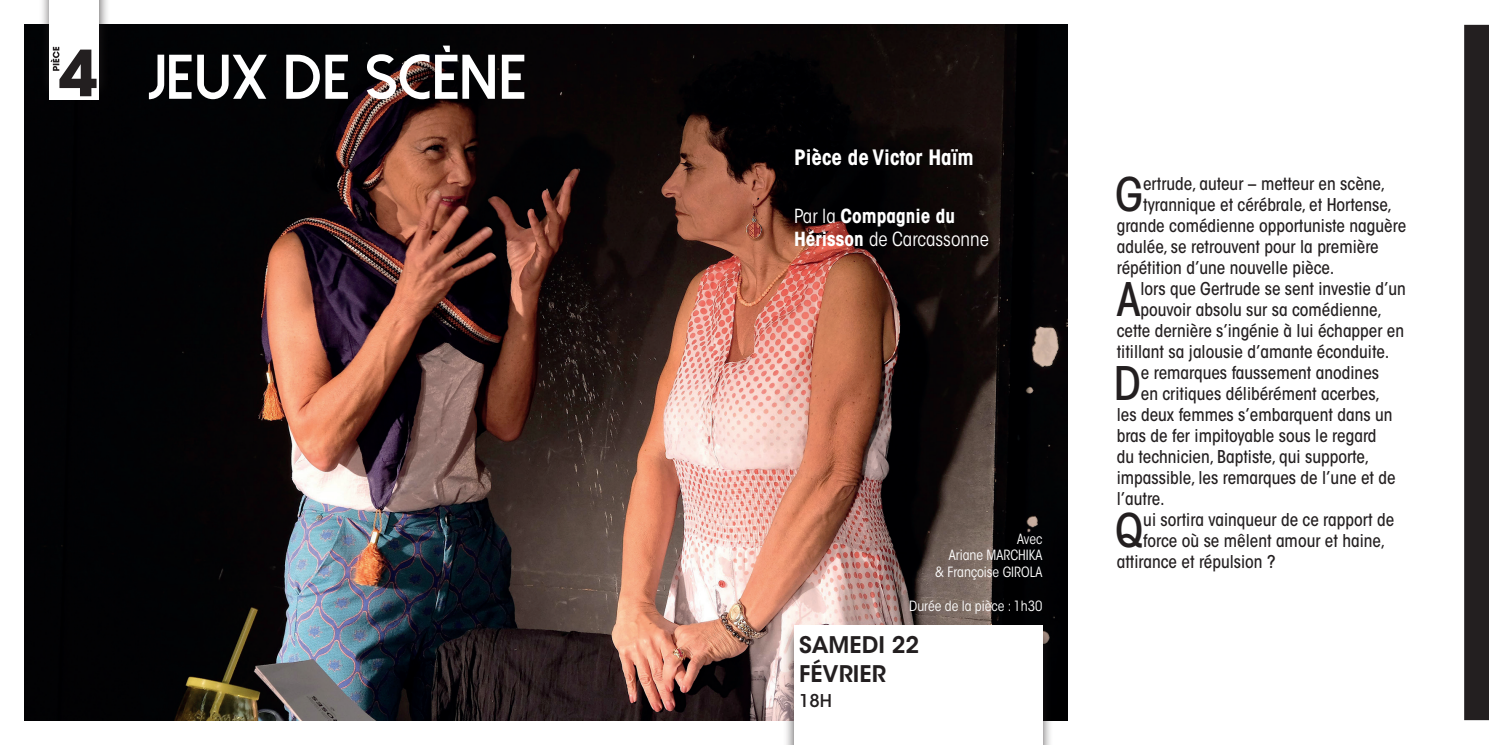
<style>
.page{position:relative;width:1489px;height:745px;background:#fff}
.page>*{position:absolute;margin:0;border:0;box-sizing:border-box;transform-origin:0 0}
.t1{font:800 63px "Dolce Vita";color:#fff}
.t2{font:500 condensed 45.85px "ITC Avant Garde Std";color:#231f20}
.t3{font:600 22.75px/29.4px "ITC Avant Garde Std";color:#231f20}
.t4{font:700 condensed 21px "ITC Avant Garde Std";color:#fff}
.t5{font:700 condensed 19.25px/23.1px "ITC Avant Garde Std";color:#fff}
.t6{font:500 condensed 17.5px "ITC Avant Garde Std";color:#231f20}
.t7{font:500 17.5px "ITC Avant Garde Std";color:#231f20}
.t8{font:condensed 14px/16.8px "ITC Avant Garde Std";color:#fff;text-align:right}
.s1{font-weight:400}
</style>
<div class="page">
<img style="left:25px;top:25px;width:1042px;height:694px">
<div style="left:39px;top:0;width:71px;height:100px;background:#231f20;opacity:.75"></div>
<div style="left:50px;top:0;width:49px;height:99px;background:#fff"></div>
<div style="left:783px;top:624px;width:269px;height:120px;background:#231f20;opacity:.75"></div>
<div style="left:794px;top:625px;width:248px;height:119px;background:#fff"></div>
<svg style="left:1464px;top:25px;width:24px;height:694px;background:#292526"></svg>
<svg style="left:51px;top:47px;width:46px;height:49px"></svg>
<h1 class="t1" style="left:149px;top:45px;width:378px">JEUX DE SCÈNE</h1>
<p class="t4" style="left:794px;top:143px;width:181px">Pièce de Victor Haïm</p>
<p class="t5" style="left:794px;top:204px;width:196px"><span class="s1">Par la</span> Compagnie du<br>Hérisson <span class="s1">de Carcassonne</span></p>
<p class="t8" style="left:935px;top:530px;width:108px">Avec<br>Ariane MARCHIKA<br>&amp; Françoise GIROLA</p>
<p class="t8" style="left:909px;top:597px;width:135px">Durée de la pièce : 1h30</p>
<h3 class="t3" style="left:799px;top:629px;width:122px">SAMEDI 22<br>FÉVRIER</h3>
<p class="t7" style="left:799px;top:688px;width:34px">18h</p>
<h2 class="t2" style="left:1114px;top:166px;width:30px">G</h2>
<p class="t6" style="left:1143px;top:172px;width:244px">ertrude, auteur – metteur en scène,</p>
<p class="t6" style="left:1143px;top:193px;width:250px">tyrannique et cérébrale, et Hortense,</p>
<p class="t6" style="left:1116px;top:214px;width:291px">grande comédienne opportuniste naguère</p>
<p class="t6" style="left:1116px;top:235px;width:263px">adulée, se retrouvent pour la première</p>
<p class="t6" style="left:1116px;top:256px;width:219px">répétition d’une nouvelle pièce.</p>
<h2 class="t2" style="left:1116px;top:271px;width:25px">A</h2>
<p class="t6" style="left:1140px;top:277px;width:267px">lors que Gertrude se sent investie d’un</p>
<p class="t6" style="left:1140px;top:298px;width:243px">pouvoir absolu sur sa comédienne,</p>
<p class="t6" style="left:1116px;top:319px;width:289px">cette dernière s’ingénie à lui échapper en</p>
<p class="t6" style="left:1116px;top:340px;width:274px">titillant sa jalousie d’amante éconduite.</p>
<h2 class="t2" style="left:1113px;top:355px;width:29px">D</h2>
<p class="t6" style="left:1140px;top:361px;width:240px">e remarques faussement anodines</p>
<p class="t6" style="left:1140px;top:382px;width:241px">en critiques délibérément acerbes,</p>
<p class="t6" style="left:1116px;top:403px;width:277px">les deux femmes s’embarquent dans un</p>
<p class="t6" style="left:1116px;top:424px;width:261px">bras de fer impitoyable sous le regard</p>
<p class="t6" style="left:1116px;top:445px;width:254px">du technicien, Baptiste, qui supporte,</p>
<p class="t6" style="left:1116px;top:466px;width:280px">impassible, les remarques de l’une et de</p>
<p class="t6" style="left:1116px;top:487px;width:50px">l’autre.</p>
<h2 class="t2" style="left:1114px;top:502px;width:30px">Q</h2>
<p class="t6" style="left:1143px;top:508px;width:252px">ui sortira vainqueur de ce rapport de</p>
<p class="t6" style="left:1143px;top:529px;width:244px">force où se mêlent amour et haine,</p>
<p class="t6" style="left:1116px;top:550px;width:160px">attirance et répulsion ?</p>
</div>
